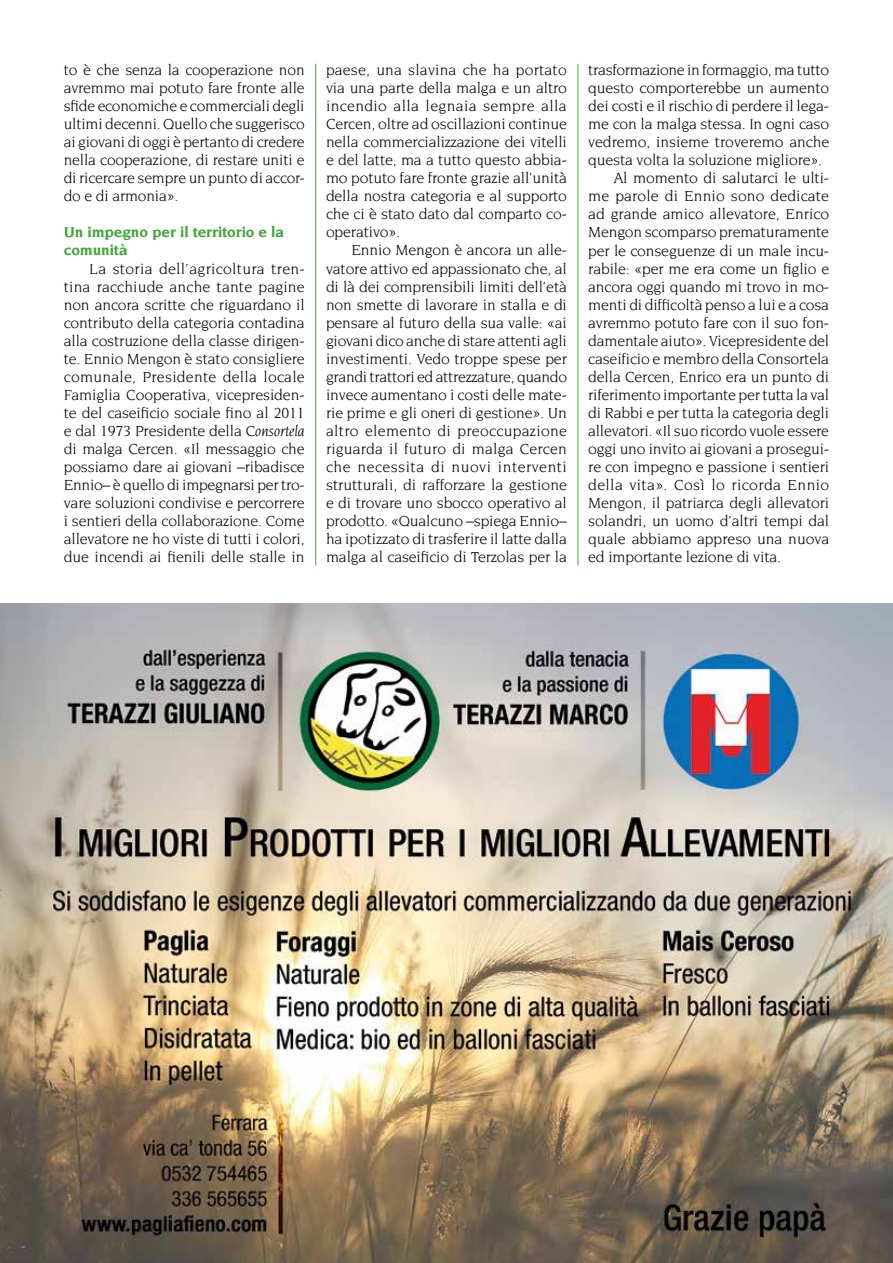
<style>
.page{position:relative;width:893px;height:1263px;background:#fff}
.page>*{position:absolute;margin:0;border:0;box-sizing:border-box;transform-origin:0 0}
.t1{font:15.75px/18px "Novarese Std";letter-spacing:-.01em;color:#000;text-align:justify}
.t2{font:700 15.75px/18px "Novarese Std";letter-spacing:-.01em;color:#3fa535}
.t3{font:15.75px "Novarese Std";letter-spacing:.02em;color:#000}
.s1{font-style:italic}
</style>
<div class="page">
<hr style="left:315px;top:64px;width:1px;height:502px;background:#3fa535">
<hr style="left:578px;top:64px;width:1px;height:502px;background:#3fa535">
<img style="left:0;top:604px;width:893px;height:659px">
<p class="t1" style="left:64px;top:61px;width:243px">to è che senza la cooperazione non avremmo mai potuto fare fronte alle sfide economiche e commerciali degli ultimi decenni. Quello che suggerisco ai giovani di oggi è pertanto di credere nella cooperazione, di restare uniti e di ricercare sempre un punto di accor&shy;do e di armonia».</p>
<p class="t2" style="left:64px;top:223px;width:222px">Un impegno per il territorio e la comunità</p>
<p class="t1" style="left:64px;top:259px;width:243px;text-indent:26px">La storia dell’agricoltura tren&shy;tina racchiude anche tante pagine non ancora scritte che riguardano il contributo della categoria contadina alla costruzione della classe dirigen&shy;te. Ennio Mengon è stato consigliere comunale, Presidente della locale Famiglia Cooperativa, vicepresiden&shy;te del caseificio sociale fino al 2011 e dal 1973 Presidente della <span class="s1">Consortela </span>di malga Cercen. «Il messaggio che possiamo dare ai giovani –ribadisce Ennio– è quello di impegnarsi per tro&shy;vare soluzioni condivise e percorrere i sentieri della collaborazione. Come allevatore ne ho viste di tutti i colori, due incendi ai fienili delle stalle in</p>
<p class="t1" style="left:326px;top:61px;width:242px">paese, una slavina che ha portato via una parte della malga e un altro incendio alla legnaia sempre alla Cercen, oltre ad oscillazioni continue nella commercializzazione dei vitelli e del latte, ma a tutto questo abbia&shy;mo potuto fare fronte grazie all’unità della nostra categoria e al supporto che ci è stato dato dal comparto co&shy;operativo».</p>
<p class="t1" style="left:326px;top:241px;width:243px;text-indent:26px">Ennio Mengon è ancora un alle&shy;vatore attivo ed appassionato che, al di là dei comprensibili limiti dell’età non smette di lavorare in stalla e di pensare al futuro della sua valle: «ai giovani dico anche di stare attenti agli investimenti. Vedo troppe spese per grandi trattori ed attrezzature, quando invece aumentano i costi delle mate&shy;rie prime e gli oneri di gestione». Un altro elemento di preoccupazione riguarda il futuro di malga Cercen che necessita di nuovi interventi strutturali, di rafforzare la gestione e di trovare uno sbocco operativo al prodotto. «Qualcuno –spiega Ennio– ha ipotizzato di trasferire il latte dalla malga al caseificio di Terzolas per la</p>
<p class="t1" style="left:588px;top:61px;width:242px">trasformazione in formaggio, ma tutto</p>
<p class="t1" style="left:588px;top:79px;width:243px">questo comporterebbe un aumento</p>
<p class="t1" style="left:588px;top:97px;width:242px">dei costi e il rischio di perdere il lega-</p>
<p class="t1" style="left:588px;top:115px;width:242px">me con la malga stessa. In ogni caso</p>
<p class="t1" style="left:588px;top:133px;width:243px">vedremo, insieme troveremo anche</p>
<p class="t1" style="left:588px;top:151px;width:235px">questa volta la soluzione migliore».</p>
<p class="t1" style="left:614px;top:169px;width:217px">Al momento di salutarci le ulti-</p>
<p class="t1" style="left:588px;top:187px;width:242px">me parole di Ennio sono dedicate</p>
<p class="t1" style="left:588px;top:205px;width:242px">ad grande amico allevatore, Enrico</p>
<p class="t1" style="left:588px;top:223px;width:242px">Mengon scomparso prematuramente</p>
<p class="t1" style="left:588px;top:241px;width:242px">per le conseguenze di un male incu-</p>
<p class="t1" style="left:588px;top:259px;width:242px">rabile: «per me era come un figlio e</p>
<p class="t1" style="left:588px;top:277px;width:242px">ancora oggi quando mi trovo in mo-</p>
<p class="t1" style="left:588px;top:295px;width:242px">menti di difficoltà penso a lui e a cosa</p>
<p class="t1" style="left:588px;top:313px;width:242px">avremmo potuto fare con il suo fon-</p>
<p class="t1" style="left:588px;top:331px;width:243px">damentale aiuto». Vicepresidente del</p>
<p class="t1" style="left:588px;top:349px;width:242px">caseificio e membro della Consortela</p>
<p class="t1" style="left:588px;top:367px;width:242px">della Cercen, Enrico era un punto di</p>
<p class="t1" style="left:588px;top:385px;width:242px">riferimento importante per tutta la val</p>
<p class="t1" style="left:588px;top:403px;width:242px">di Rabbi e per tutta la categoria degli</p>
<p class="t1" style="left:588px;top:421px;width:242px">allevatori. «Il suo ricordo vuole essere</p>
<p class="t1" style="left:588px;top:439px;width:242px">oggi uno invito ai giovani a prosegui-</p>
<p class="t1" style="left:588px;top:457px;width:242px">re con impegno e passione i sentieri</p>
<p class="t3" style="left:588px;top:476px;width:243px">della vita». Così lo ricorda Ennio</p>
<p class="t1" style="left:588px;top:493px;width:242px">Mengon, il patriarca degli allevatori</p>
<p class="t1" style="left:588px;top:511px;width:243px">solandri, un uomo d’altri tempi dal</p>
<p class="t1" style="left:588px;top:529px;width:243px">quale abbiamo appreso una nuova</p>
<p class="t1" style="left:588px;top:547px;width:194px">ed importante lezione di vita.</p>
</div>
